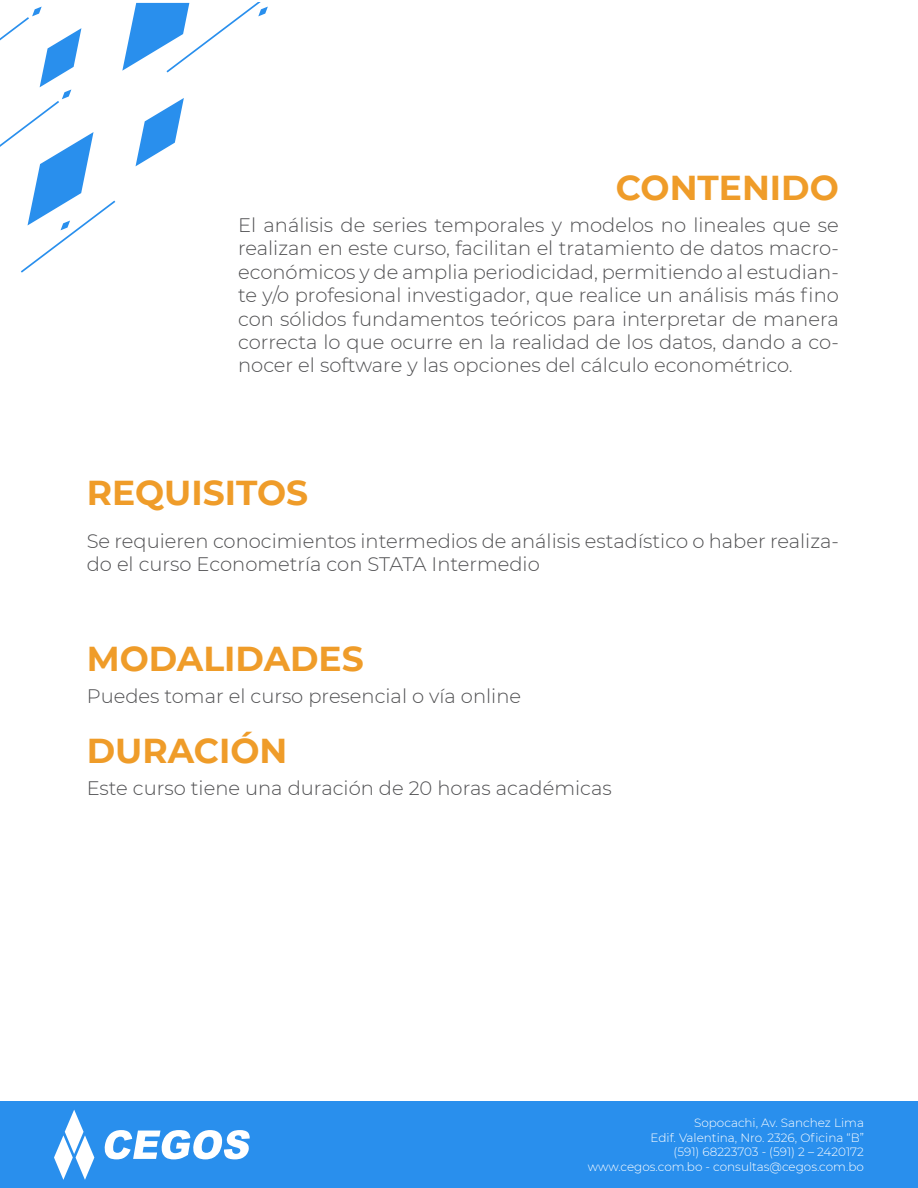
<style>
.page{position:relative;width:918px;height:1188px;background:#fff}
.page>*{position:absolute;margin:0;border:0;box-sizing:border-box;transform-origin:0 0}
.t1{font:700 34.5px "Montserrat";color:#ef9c29}
.t2{font:300 19.5px/23.4px "Montserrat";color:#505052;text-align:justify}
.t3{font:300 12px "Montserrat";color:#fff}
</style>
<div class="page">
<svg style="left:263px;top:7px;width:5px;height:8px"></svg>
<svg style="left:0;top:3px;width:263px;height:270px"></svg>
<div style="left:0;top:1101px;width:918px;height:87px;background:#298fed"></div>
<svg style="left:54px;top:1110px;width:40px;height:70px"></svg>
<svg style="left:104px;top:1130px;width:146px;height:29px"></svg>
<p class="t1" style="left:616px;top:163px;width:225px">CONTENIDO</p>
<p class="t2" style="left:238px;top:213px;width:602px">El análisis de series temporales y modelos no lineales que se realizan en este curso, facilitan el tratamiento de datos macro&shy;económicos y de amplia periodicidad, permitiendo al estudian&shy;te y/o profesional investigador, que realice un análisis más fino con sólidos fundamentos teóricos para interpretar de manera correcta lo que ocurre en la realidad de los datos, dando a co&shy;nocer el software y las opciones del cálculo econométrico.</p>
<p class="t1" style="left:87px;top:468px;width:223px">REQUISITOS</p>
<p class="t2" style="left:87px;top:528px;width:754px">Se requieren conocimientos intermedios de análisis estadístico o haber realiza&shy;do el curso Econometría con STATA Intermedio</p>
<p class="t1" style="left:87px;top:634px;width:279px">MODALIDADES</p>
<p class="t2" style="left:87px;top:684px;width:436px">Puedes tomar el curso presencial o vía online</p>
<p class="t1" style="left:87px;top:726px;width:202px">DURACIÓN</p>
<p class="t2" style="left:87px;top:776px;width:526px">Este curso tiene una duración de 20 horas académicas</p>
<p class="t3" style="left:694px;top:1115px;width:171px">Sopocachi, Av. Sanchez Lima</p>
<p class="t3" style="left:651px;top:1129px;width:215px">Edif. Valentina, Nro. 2326, Oficina “B”</p>
<p class="t3" style="left:674px;top:1144px;width:192px">(591) 68223703 - (591) 2 – 2420172</p>
<p class="t3" style="left:588px;top:1158px;width:278px">www.cegos.com.bo - consultas@cegos.com.bo</p>
</div>
